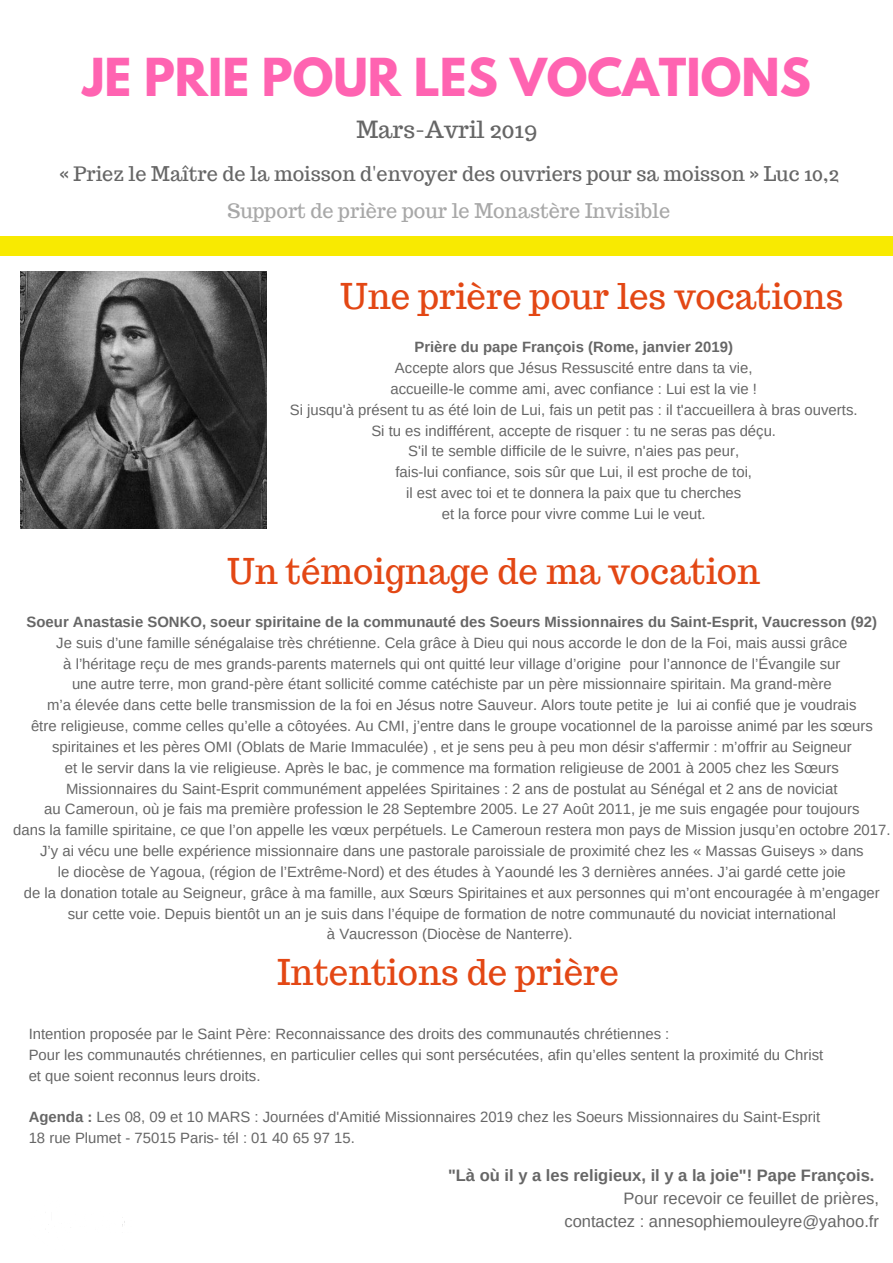
<style>
.page{position:relative;width:893px;height:1263px;background:#fff}
.page>*{position:absolute;margin:0;border:0;box-sizing:border-box;transform-origin:0 0}
.t1{font:700 46.35px "League Spartan";color:#ff63b1}
.t2{font:34.72px "Trocchi";color:#e34714}
.t3{font:23.17px "Trocchi";color:#666}
.t4{font:19.88px "Trocchi";color:#666}
.t5{font:19.88px "Trocchi";color:#a8a8a8}
.t6{font:16.58px/23.1px "Arimo";color:#666;text-align:right}
.t7{font:700 16.58px "Arimo";color:#666}
.t8{font:14.92px/20.9px "Arimo";color:#666;text-align:center}
.t9{font:700 14.92px "Arimo";color:#666}
.s1{font-weight:700}
</style>
<div class="page">
<div style="left:0;top:236px;width:893px;height:19px;background:#f8ea01"></div>
<img style="left:21px;top:271px;width:245px;height:257px">
<h1 class="t1" style="left:83px;top:55px;width:729px">JE PRIE POUR LES VOCATIONS</h1>
<h3 class="t3" style="left:356px;top:114px;width:183px">Mars-Avril 2019</h3>
<h3 class="t4" style="left:60px;top:160px;width:781px">« Priez le Maître de la moisson d'envoyer des ouvriers pour sa moisson » Luc 10,2</h3>
<h3 class="t5" style="left:227px;top:198px;width:444px">Support de prière pour le Monastère Invisible</h3>
<h2 class="t2" style="left:340px;top:274px;width:504px">Une prière pour les vocations</h2>
<p class="t9" style="left:414px;top:339px;width:320px">Prière du pape François (Rome, janvier 2019)</p>
<p class="t8" style="left:290px;top:357px;width:569px">Accepte alors que Jésus Ressuscité entre dans ta vie,<br>accueille-le comme ami, avec confiance : Lui est la vie !<br>Si jusqu'à présent tu as été loin de Lui, fais un petit pas : il t'accueillera à bras ouverts.<br>Si tu es indifférent, accepte de risquer : tu ne seras pas déçu.<br>S'il te semble difficile de le suivre, n'aies pas peur,<br>fais-lui confiance, sois sûr que Lui, il est proche de toi,<br>il est avec toi et te donnera la paix que tu cherches<br>et la force pour vivre comme Lui le veut.</p>
<h2 class="t2" style="left:227px;top:548px;width:534px">Un témoignage de ma vocation</h2>
<p class="t9" style="left:27px;top:613px;width:852px">Soeur Anastasie SONKO, soeur spiritaine de la communauté des Soeurs Missionnaires du Saint-Esprit, Vaucresson (92)</p>
<p class="t8" style="left:13px;top:632px;width:879px">Je suis d’une famille sénégalaise très chrétienne. Cela grâce à Dieu qui nous accorde le don de la Foi, mais aussi grâce<br>à l’héritage reçu de mes grands-parents maternels qui ont quitté leur village d’origine pour l’annonce de l’Évangile sur<br>une autre terre, mon grand-père étant sollicité comme catéchiste par un père missionnaire spiritain. Ma grand-mère<br>m’a élevée dans cette belle transmission de la foi en Jésus notre Sauveur. Alors toute petite je lui ai confié que je voudrais<br>être religieuse, comme celles qu’elle a côtoyées. Au CMI, j’entre dans le groupe vocationnel de la paroisse animé par les sœurs spiritaines et les pères OMI (Oblats de Marie Immaculée) , et je sens peu à peu mon désir s'affermir : m’offrir au Seigneur<br>et le servir dans la vie religieuse. Après le bac, je commence ma formation religieuse de 2001 à 2005 chez les Sœurs<br>Missionnaires du Saint-Esprit communément appelées Spiritaines : 2 ans de postulat au Sénégal et 2 ans de noviciat<br>au Cameroun, où je fais ma première profession le 28 Septembre 2005. Le 27 Août 2011, je me suis engagée pour toujours<br>dans la famille spiritaine, ce que l’on appelle les vœux perpétuels. Le Cameroun restera mon pays de Mission jusqu’en octobre 2017.<br>J’y ai vécu une belle expérience missionnaire dans une pastorale paroissiale de proximité chez les « Massas Guiseys » dans<br>le diocèse de Yagoua, (région de l’Extrême-Nord) et des études à Yaoundé les 3 dernières années. J’ai gardé cette joie<br>de la donation totale au Seigneur, grâce à ma famille, aux Sœurs Spiritaines et aux personnes qui m’ont encouragée à m’engager sur cette voie. Depuis bientôt un an je suis dans l’équipe de formation de notre communauté du noviciat international<br>à Vaucresson (Diocèse de Nanterre).</p>
<h2 class="t2" style="left:278px;top:950px;width:343px">Intentions de prière</h2>
<p class="t8" style="left:29px;top:1023px;width:796px;text-align:left">Intention proposée par le Saint Père: Reconnaissance des droits des communautés chrétiennes :<br>Pour les communautés chrétiennes, en particulier celles qui sont persécutées, afin qu’elles sentent la proximité du Christ et que soient reconnus leurs droits.</p>
<p class="t8" style="left:29px;top:1106px;width:793px;text-align:left"><span class="s1">Agenda :</span> Les 08, 09 et 10 MARS : Journées d'Amitié Missionnaires 2019 chez les Soeurs Missionnaires du Saint-Esprit<br>18 rue Plumet - 75015 Paris- tél : 01 40 65 97 15.</p>
<p class="t7" style="left:448px;top:1166px;width:428px">"Là où il y a les religieux, il y a la joie"! Pape François.</p>
<p class="t6" style="left:564px;top:1187px;width:316px">Pour recevoir ce feuillet de prières, contactez : annesophiemouleyre@yahoo.fr</p>
</div>
